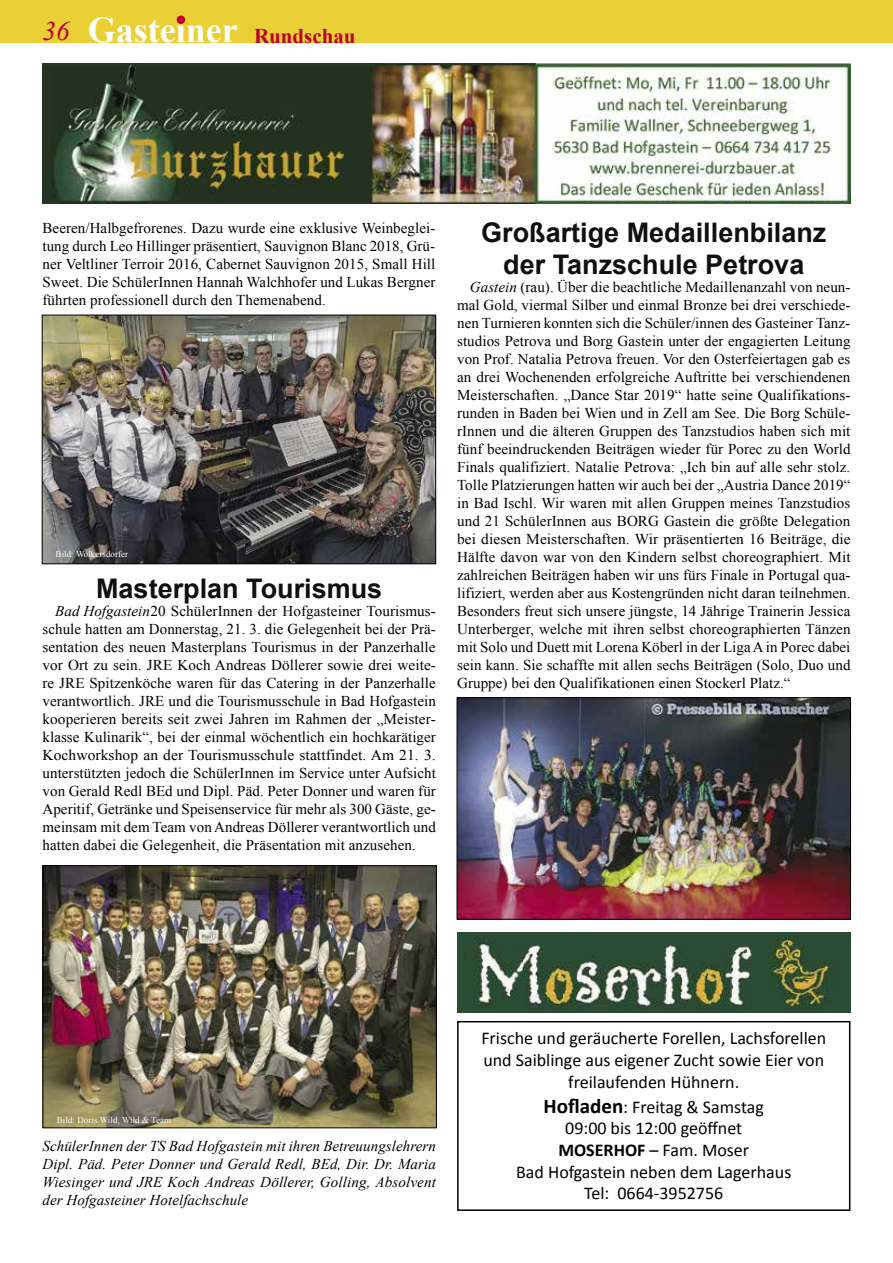
<style>
.page{position:relative;width:893px;height:1263px;background:#fff}
.page>*{position:absolute;margin:0;border:0;box-sizing:border-box;transform-origin:0 0}
.t1{font:700 36px "Times New Roman";color:#fff}
.t2{font:700 27px/32.4px "Arial";color:#0f0f0f;text-align:center}
.t3{font:18px/21.6px "Calibri";color:#000;text-align:center}
.t4{font:15px/18px "Times New Roman";letter-spacing:.005em;color:#000;text-align:justify}
.t5{font:italic 15px/18px "Times New Roman";letter-spacing:.005em;color:#000;text-align:justify}
.t6{font:9px "Times New Roman";letter-spacing:.005em;color:#fff}
.s1{font-weight:400;font-style:italic;font-size:27px;color:#be0029}
.s2{font-size:21px;color:#be0029}
.s3{font-style:italic}
.s4{font-weight:700;font-size:21px}
.s5{font-weight:700}
</style>
<div class="page">
<div style="left:0;top:0;width:893px;height:43px;background:#ebd035"></div>
<div style="left:177px;top:16px;width:8px;height:8px;background:#be0029;border-radius:50%"></div>
<img style="left:43px;top:64px;width:807px;height:139px">
<img style="left:457px;top:932px;width:393px;height:80px">
<div style="left:457px;top:1021px;width:393px;height:190px;border:2px solid #000"></div>
<img style="left:459px;top:699px;width:390px;height:218px">
<div style="left:457px;top:697px;width:394px;height:222px;border:1px solid #000"></div>
<img style="left:45px;top:867px;width:390px;height:259px">
<div style="left:43px;top:865px;width:394px;height:263px;border:1px solid #000"></div>
<img style="left:44px;top:317px;width:390px;height:245px">
<div style="left:42px;top:315px;width:394px;height:249px;border:1px solid #000"></div>
<h1 class="t1" style="left:43px;top:5px;width:315px"><span class="s1">36</span> Gasteiner <span class="s2">Rundschau</span></h1>
<p class="t4" style="left:43px;top:218px;width:394px">Beeren/Halbgefrorenes. Dazu wurde eine exklusive Weinbeglei&shy;tung durch Leo Hillinger präsentiert, Sauvignon Blanc 2018, Grü&shy;ner Veltliner Terroir 2016, Cabernet Sauvignon 2015, Small Hill Sweet. Die SchülerInnen Hannah Walchhofer und Lukas Bergner führten professionell durch den Themenabend.</p>
<p class="t6" style="left:56px;top:548px;width:74px">Bild: Wolkersdorfer</p>
<h2 class="t2" style="left:96px;top:573px;width:288px">Masterplan Tourismus</h2>
<p class="t4" style="left:43px;top:602px;width:395px;text-indent:13px"><span class="s3">Bad Hofgastein</span>20 SchülerInnen der Hofgasteiner Tourismus&shy;schule hatten am Donnerstag, 21. 3. die Gelegenheit bei der Prä&shy;sentation des neuen Masterplans Tourismus in der Panzerhalle vor Ort zu sein. JRE Koch Andreas Döllerer sowie drei weite&shy;re JRE Spitzenköche waren für das Catering in der Panzerhalle verantwortlich. JRE und die Tourismusschule in Bad Hofgastein kooperieren bereits seit zwei Jahren im Rahmen der „Meister&shy;klasse Kulinarik“, bei der einmal wöchentlich ein hochkarätiger Kochworkshop an der Tourismusschule stattfindet. Am 21. 3. unterstützten jedoch die SchülerInnen im Service unter Aufsicht von Gerald Redl BEd und Dipl. Päd. Peter Donner und waren für Aperitif, Getränke und Speisenservice für mehr als 300 Gäste, ge&shy;meinsam mit dem Team von Andreas Döllerer verantwortlich und hatten dabei die Gelegenheit, die Präsentation mit anzusehen.</p>
<h2 class="t2" style="left:481px;top:217px;width:347px">Großartige Medaillenbilanz der Tanzschule Petrova</h2>
<p class="t4" style="left:457px;top:278px;width:395px;text-indent:13px"><span class="s3">Gastein</span> (rau). Über die beachtliche Medaillenanzahl von neun&shy;mal Gold, viermal Silber und einmal Bronze bei drei verschiede&shy;nen Turnieren konnten sich die Schüler/innen des Gasteiner Tanz&shy;studios Petrova und Borg Gastein unter der engagierten Leitung von Prof. Natalia Petrova freuen. Vor den Osterfeiertagen gab es an drei Wochenenden erfolgreiche Auftritte bei verschiendenen Meisterschaften. „Dance Star 2019“ hatte seine Qualifikations&shy;runden in Baden bei Wien und in Zell am See. Die Borg Schüle&shy;rInnen und die älteren Gruppen des Tanzstudios haben sich mit fünf beeindruckenden Beiträgen wieder für Porec zu den World Finals qualifiziert. Natalie Petrova: „Ich bin auf alle sehr stolz.<br>Tolle Platzierungen hatten wir auch bei der „Austria Dance 2019“ in Bad Ischl. Wir waren mit allen Gruppen meines Tanzstudios und 21 SchülerInnen aus BORG Gastein die größte Delegation bei diesen Meisterschaften. Wir präsentierten 16 Beiträge, die Hälfte davon war von den Kindern selbst choreographiert. Mit zahlreichen Beiträgen haben wir uns fürs Finale in Portugal qua&shy;lifiziert, werden aber aus Kostengründen nicht daran teilnehmen.<br>Besonders freut sich unsere jüngste, 14 Jährige Trainerin Jessica Unterberger, welche mit ihren selbst choreographierten Tänzen mit Solo und Duett mit Lorena Köberl in der Liga A in Porec dabei sein kann. Sie schaffte mit allen sechs Beiträgen (Solo, Duo und Gruppe) bei den Qualifikationen einen Stockerl Platz.“</p>
<p class="t6" style="left:57px;top:1114px;width:116px">Bild: Doris Wild, Wild &amp; Team</p>
<p class="t5" style="left:43px;top:1137px;width:395px">SchülerInnen der TS Bad Hofgastein mit ihren Betreuungslehrern Dipl. Päd. Peter Donner und Gerald Redl, BEd, Dir. Dr. Maria Wiesinger und JRE Koch Andreas Döllerer, Golling, Absolvent der Hofgasteiner Hotelfachschule</p>
<p class="t3" style="left:481px;top:1028px;width:346px">Frische und geräucherte Forellen, Lachsforellen und Saiblinge aus eigener Zucht sowie Eier von freilaufenden Hühnern.</p>
<p class="t3" style="left:516px;top:1096px;width:277px"><span class="s4">Hofladen</span>: Freitag &amp; Samstag<br>09:00 bis 12:00 geöffnet<br><span class="s5">MOSERHOF</span> – Fam. Moser<br>Bad Hofgastein neben dem Lagerhaus<br>Tel: 0664-3952756</p>
</div>
